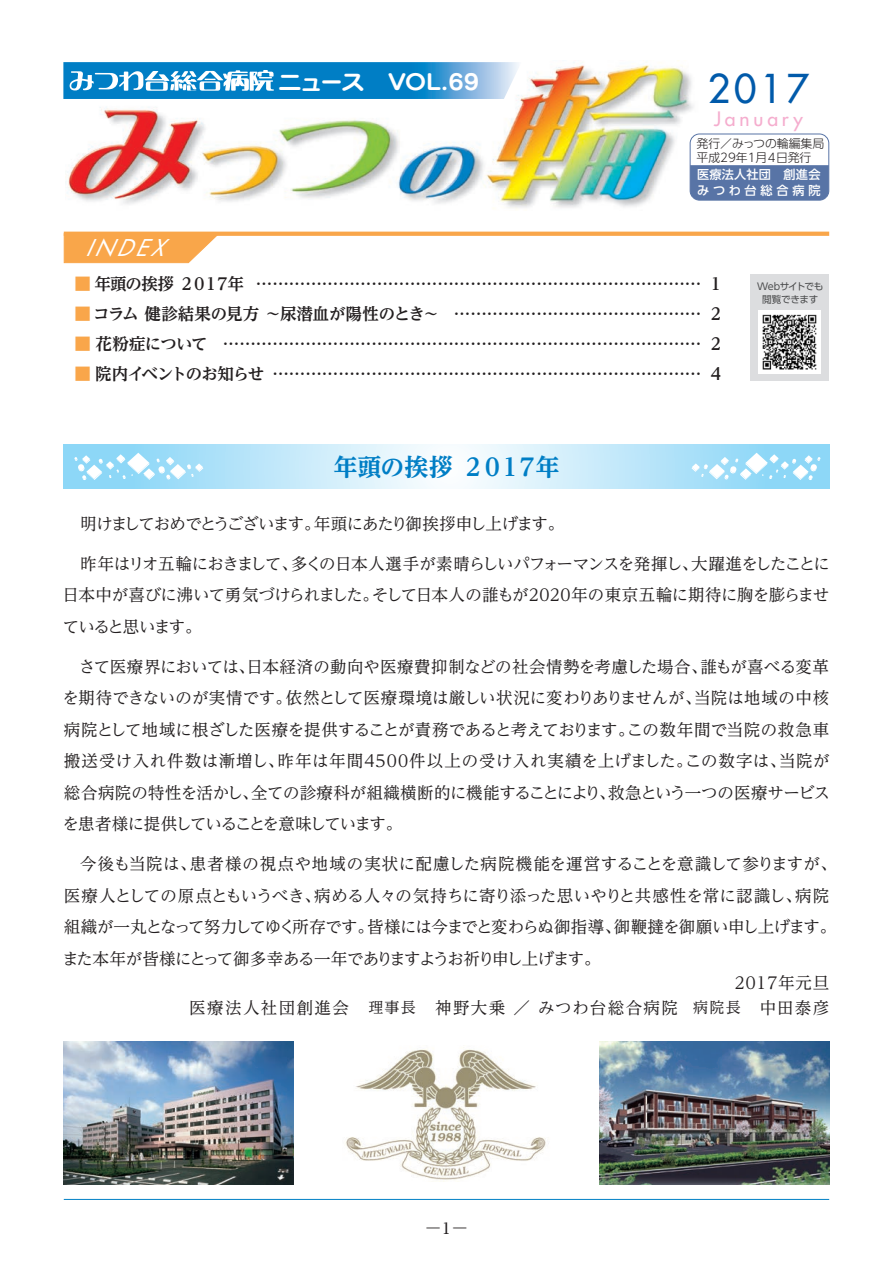
<style>
.page{position:relative;width:893px;height:1263px;background:#fff}
.page>*{position:absolute;margin:0;border:0;box-sizing:border-box;transform-origin:0 0}
.t1{font:38.7px "Futura";color:#015aaa}
.t2{font:700 expanded 24px "UD Reimin Pro";letter-spacing:-.095em;color:#007ec5}
.t3{font:italic 22.5px "Futura";color:#fff}
.t4{font:21.3px "Seurat Pro N B";letter-spacing:-.06em;color:#fff;scale:1.11 1}
.t5{font:19.35px "Futura";letter-spacing:.2em;color:#f5adce}
.t6{font:16.5px/31.5px "UD Reimin Pro";letter-spacing:-.03em;color:#231f20;text-align:justify}
.t7{font:700 16.5px "UD Reimin Pro";letter-spacing:-.05em;color:#231f20}
.t8{font:16.5px/25px "UD Reimin Pro";letter-spacing:.085em;color:#231f20;text-align:right}
.t9{font:700 16.5px "UD Reimin Pro";letter-spacing:-.13em;color:#231f20}
.t10{font:700 16.5px "UD Reimin Pro";letter-spacing:-.005em;color:#231f20}
.t11{font:16.5px "UD Reimin Pro";letter-spacing:-.08em;color:#231f20}
.t12{font:300 15px "UD Reimin Pro";color:#231f20;scale:3 1}
.t13{font:500 12.15px/15.8px "UD Shin Go Pro";letter-spacing:.15em;color:#fff}
.t14{font:300 11.85px/14.2px "UD Shin Go Pro";color:#231f20}
.t15{font:9.6px/13.5px "UD Shin Go Pro";letter-spacing:-.045em;color:#4b4c4d;text-align:center}
.s1{color:#f9a64a}
.s2{font-size:15px}
.s3{font-weight:500}
</style>
<div class="page">
<img style="left:345px;top:1049px;width:201px;height:133px">
<img style="left:600px;top:1041px;width:229px;height:144px">
<img style="left:64px;top:1041px;width:229px;height:144px">
<svg style="left:64px;top:445px;width:765px;height:43px;background:#c6eafa"></svg>
<svg style="left:74px;top:453px;width:129px;height:27px"></svg>
<svg style="left:691px;top:453px;width:129px;height:27px"></svg>
<svg style="left:63px;top:233px;width:154px;height:30px;background:#f9ae5b"></svg>
<svg style="left:64px;top:232px;width:765px;height:4px;background:#f9a84e"></svg>
<hr style="left:64px;top:1199px;width:765px;height:1px;background:#0080c5">
<div style="left:750px;top:275px;width:79px;height:106px;background:#dcdddf"></div>
<img style="left:66px;top:62px;width:634px;height:147px">
<div style="left:690px;top:165px;width:139px;height:35px;background:#5874a6"></div>
<div style="left:690px;top:134px;width:139px;height:66px;border:1px solid #5874a6;border-radius:9px"></div>
<svg style="left:63px;top:62px;width:458px;height:37px;background:#3a99d1"></svg>
<img style="left:758px;top:311px;width:62px;height:62px">
<h3 class="t3" style="left:85px;top:233px;width:93px">INDEX</h3>
<p class="t4" style="left:278px;top:67px;width:183px">ニュース　VOL.69</p>
<h1 class="t1" style="left:708px;top:64px;width:103px">2017</h1>
<p class="t5" style="left:714px;top:107px;width:90px">January</p>
<p class="t14" style="left:696px;top:136px;width:129px">発行／みっつの輪編集局平成29年1月4日発行</p>
<p class="t13" style="left:697px;top:166px;width:125px">医療法人社団　創進会みつわ台総合病院</p>
<p class="t9" style="left:74px;top:270px;width:648px"><span class="s1">■</span> 年頭の挨拶 ２０１７年 ……………………………………………………………………… 1</p>
<p class="t10" style="left:74px;top:300px;width:648px"><span class="s1">■</span> コラム 健診結果の見方 ～尿潜血が陽性のとき～ ……………………………………… 2</p>
<p class="t7" style="left:74px;top:330px;width:648px"><span class="s1">■</span> 花粉症について …………………………………………………………………………… 2</p>
<p class="t7" style="left:74px;top:360px;width:648px"><span class="s1">■</span> 院内イベントのお知らせ …………………………………………………………………… 4</p>
<h2 class="t2" style="left:333px;top:447px;width:228px">年頭の挨拶 ２０１７年</h2>
<p class="t15" style="left:757px;top:279px;width:68px">Webサイトでも閲覧できます</p>
<p class="t11" style="left:80px;top:510px;width:486px">明けましておめでとうございます。年頭にあたり御挨拶申し上げます。</p>
<p class="t6" style="left:63px;top:547px;width:769px;text-indent:18px">昨年はリオ五輪におきまして、多くの日本人選手が素晴らしいパフォーマンスを発揮し、大躍進をしたことに日本中が喜びに沸いて勇気づけられました。そして日本人の誰もが2020年の東京五輪に期待に胸を膨らませていると思います。</p>
<p class="t6" style="left:62px;top:650px;width:769px;text-indent:17px">さて医療界においては、日本経済の動向や医療費抑制などの社会情勢を考慮した場合、誰もが喜べる変革を期待できないのが実情です。依然として医療環境は厳しい状況に変わりありませんが、当院は地域の中核病院として地域に根ざした医療を提供することが責務であると考えております。この数年間で当院の救急車搬送受け入れ件数は漸増し、昨年は年間4500件以上の受け入れ実績を上げました。この数字は、当院が総合病院の特性を活かし、全ての診療科が組織横断的に機能することにより、救急という一つの医療サービスを患者様に提供していることを意味しています。</p>
<p class="t6" style="left:62px;top:848px;width:776px;text-align:left;text-indent:18px">今後も当院は、患者様の視点や地域の実状に配慮した病院機能を運営することを意識して参りますが、医療人としての原点ともいうべき、病める人々の気持ちに寄り添った思いやりと共感性を常に認識し、病院組織が一丸となって努力してゆく所存です。皆様には今までと変わらぬ御指導、御鞭撻を御願い申し上げます。また本年が皆様にとって御多幸ある一年でありますようお祈り申し上げます。</p>
<p class="t8" style="left:189px;top:969px;width:641px">２０１７年元旦<br>医療法人社団創進会　<span class="s2">理事長</span>　神野大乗 ／ みつわ台総合病院 <span class="s2">病院長</span>　中田泰彦</p>
<p class="t12" style="left:424px;top:1214px;width:16px">-<span class="s3">1</span>-</p>
</div>
